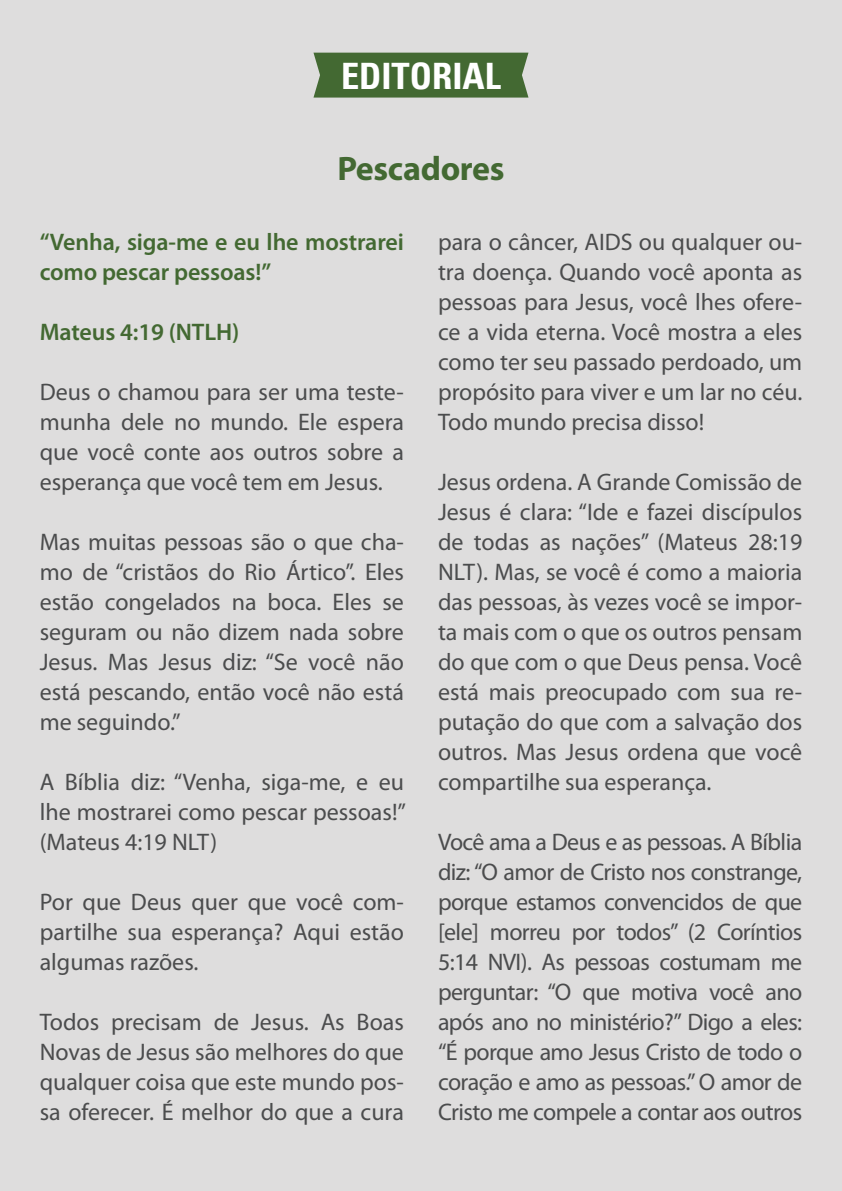
<style>
.page{position:relative;width:842px;height:1191px;background:#dedddd}
.page>*{position:absolute;margin:0;border:0;box-sizing:border-box;transform-origin:0 0}
.t1{font:700 condensed 36.4px "Univers LT";color:#fff}
.t2{font:700 34px "Myriad Pro";letter-spacing:-.01em;color:#436932}
.t3{font:24px/30px "Myriad Pro";color:#4b4c4d;text-align:justify}
.t4{font:600 24px/30px "Myriad Pro";letter-spacing:-.005em;color:#436932}
</style>
<div class="page">
<div style="left:313px;top:53px;width:215px;height:45px;background:#436932"></div>
<p class="t1" style="left:341px;top:54px;width:161px">EDITORIAL</p>
<p class="t2" style="left:337px;top:146px;width:169px">Pescadores</p>
<p class="t4" style="left:40px;top:226px;width:366px">“Venha, siga-me e eu lhe mostrarei como pescar pessoas!”</p>
<p class="t4" style="left:40px;top:316px;width:201px">Mateus 4:19 (NTLH)</p>
<p class="t3" style="left:40px;top:377px;width:366px">Deus o chamou para ser uma teste&shy;munha dele no mundo. Ele espera que você conte aos outros sobre a esperança que você tem em Jesus.</p>
<p class="t3" style="left:40px;top:527px;width:366px">Mas muitas pessoas são o que cha&shy;mo de “cristãos do Rio Ártico”. Eles estão congelados na boca. Eles se seguram ou não dizem nada sobre Jesus. Mas Jesus diz: “Se você não está pescando, então você não está me seguindo.”</p>
<p class="t3" style="left:40px;top:767px;width:368px">A Bíblia diz: “Venha, siga-me, e eu lhe mostrarei como pescar pessoas!” (Mateus 4:19 NLT)</p>
<p class="t3" style="left:40px;top:887px;width:366px">Por que Deus quer que você com&shy;partilhe sua esperança? Aqui estão algumas razões.</p>
<p class="t3" style="left:40px;top:1007px;width:366px">Todos precisam de Jesus. As Boas Novas de Jesus são melhores do que qualquer coisa que este mundo pos&shy;sa oferecer. É melhor do que a cura</p>
<p class="t3" style="left:438px;top:227px;width:366px">para o câncer, AIDS ou qualquer ou&shy;tra doença. Quando você aponta as pessoas para Jesus, você lhes ofere&shy;ce a vida eterna. Você mostra a eles como ter seu passado perdoado, um propósito para viver e um lar no céu.<br>Todo mundo precisa disso!</p>
<p class="t3" style="left:438px;top:467px;width:366px">Jesus ordena. A Grande Comissão de Jesus é clara: “Ide e fazei discípulos de todas as nações” (Mateus 28:19<br>NLT). Mas, se você é como a maioria das pessoas, às vezes você se impor&shy;ta mais com o que os outros pensam do que com o que Deus pensa. Você está mais preocupado com sua re&shy;putação do que com a salvação dos outros. Mas Jesus ordena que você compartilhe sua esperança.</p>
<p class="t3" style="left:438px;top:827px;width:366px">Você ama a Deus e as pessoas. A Bíblia diz: “O amor de Cristo nos constrange, porque estamos convencidos de que [ele] morreu por todos” (2 Coríntios 5:14 NVI). As pessoas costumam me perguntar: “O que motiva você ano após ano no ministério?” Digo a eles: “É porque amo Jesus Cristo de todo o coração e amo as pessoas.” O amor de Cristo me compele a contar aos outros</p>
</div>
